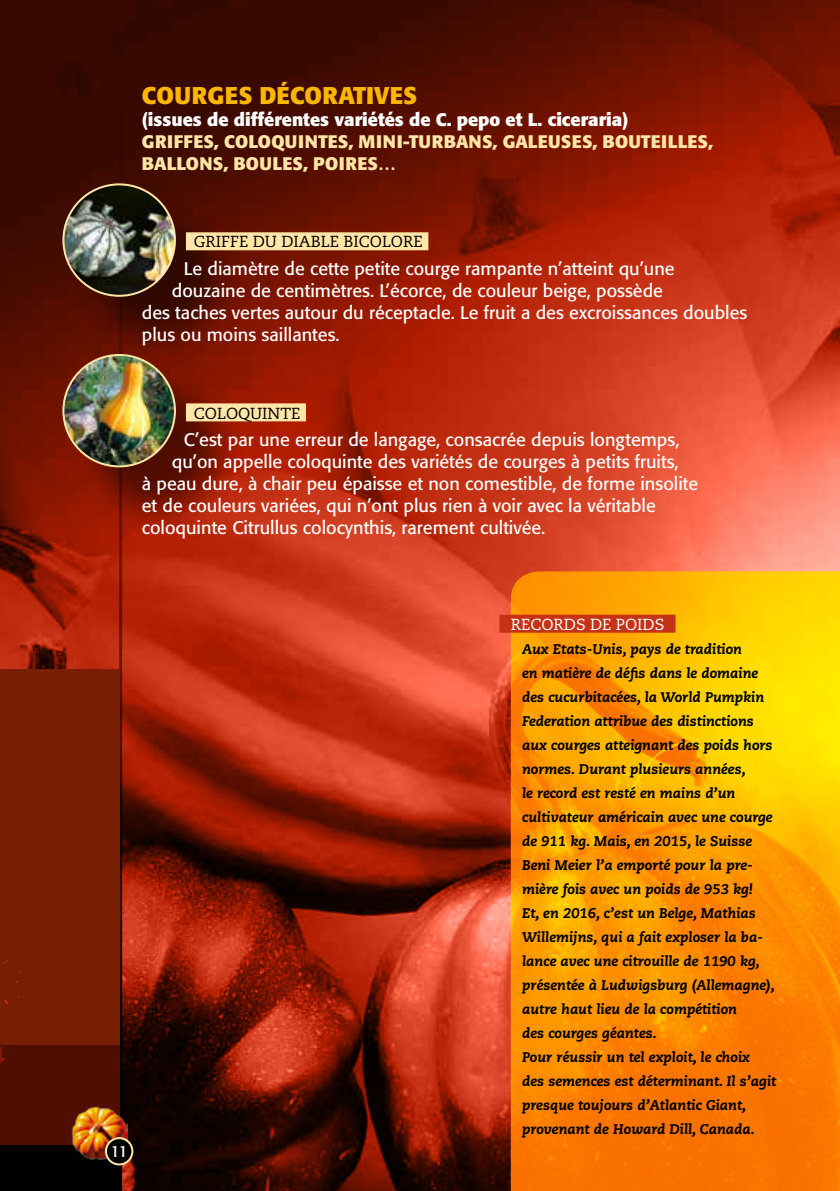
<style>
.page{position:relative;width:840px;height:1191px;background:#fff}
.page>*{position:absolute;margin:0;border:0;box-sizing:border-box;transform-origin:0 0}
.t1{font:700 24px "Formata";color:#fbb600}
.t2{font:18px "Formata";color:#fff}
.t3{font:700 18px/22px "Formata";letter-spacing:.02em;color:#ffe5a6}
.t4{font:700 18px "Formata";color:#fff}
.t5{font:16px "Caecilia";color:#000}
.t6{font:16px "Caecilia";color:#fff}
.t7{font:16px "Formata";color:#fff}
.t8{font:italic 800 14px/24px "Caecilia";color:#000}
</style>
<div class="page">
<img style="left:0;top:0;width:839px;height:1191px">
<svg style="left:510px;top:571px;width:329px;height:620px;background:#fd9b00"></svg>
<hr style="left:119px;top:57px;width:3px;height:1134px;background:#fff">
<div style="left:72px;top:192px;width:174px;height:175px;background:#000;opacity:.5"></div>
<img style="left:63px;top:184px;width:112px;height:112px;border-radius:56px">
<div style="left:62px;top:183px;width:114px;height:114px;border:2px solid #ffe5a6;border-radius:50%"></div>
<div style="left:72px;top:363px;width:174px;height:175px;background:#000;opacity:.5"></div>
<img style="left:63px;top:355px;width:112px;height:111px;border-radius:56px">
<div style="left:62px;top:354px;width:114px;height:113px;border:2px solid #ffe5a6;border-radius:50%"></div>
<div style="left:186px;top:232px;width:242px;height:18px;background:#ffe5a6"></div>
<div style="left:186px;top:403px;width:120px;height:18px;background:#ffe5a6"></div>
<div style="left:499px;top:614px;width:176px;height:18px;background:#c53216"></div>
<div style="left:0;top:669px;width:119px;height:522px;background:#771f00"></div>
<svg style="left:4px;top:999px;width:5px;height:6px"></svg>
<div style="left:0;top:1045px;width:119px;height:146px;background:#500e00"></div>
<div style="left:0;top:1145px;width:119px;height:46px;background:#000"></div>
<img style="left:71px;top:1106px;width:56px;height:53px">
<div style="left:106px;top:1138px;width:26px;height:26px;background:#000;border-radius:50%"></div>
<div style="left:105px;top:1137px;width:28px;height:28px;border:2px solid #ffe5a6;border-radius:50%"></div>
<h1 class="t1" style="left:142px;top:81px;width:277px">COURGES DÉCORATIVES</h1>
<p class="t4" style="left:142px;top:108px;width:487px">(issues de différentes variétés de C. pepo et L. ciceraria)</p>
<p class="t3" style="left:142px;top:131px;width:572px">GRIFFES, COLOQUINTES, MINI-TURBANS, GALEUSES, BOUTEILLES,<br>BALLONS, BOULES, POIRES…</p>
<p class="t5" style="left:194px;top:233px;width:230px">GRIFFE DU DIABLE BICOLORE</p>
<p class="t2" style="left:184px;top:258px;width:492px">Le diamètre de cette petite courge rampante n’atteint qu’une</p>
<p class="t2" style="left:172px;top:280px;width:492px">douzaine de centimètres. L’écorce, de couleur beige, possède</p>
<p class="t2" style="left:142px;top:302px;width:606px">des taches vertes autour du réceptacle. Le fruit a des excroissances doubles</p>
<p class="t2" style="left:142px;top:324px;width:199px">plus ou moins saillantes.</p>
<p class="t5" style="left:194px;top:404px;width:108px">COLOQUINTE</p>
<p class="t2" style="left:184px;top:429px;width:496px">C’est par une erreur de langage, consacrée depuis longtemps,</p>
<p class="t2" style="left:172px;top:451px;width:508px">qu’on appelle coloquinte des variétés de courges à petits fruits,</p>
<p class="t2" style="left:142px;top:473px;width:557px">à peau dure, à chair peu épaisse et non comestible, de forme insolite</p>
<p class="t2" style="left:142px;top:495px;width:515px">et de couleurs variées, qui n’ont plus rien à voir avec la véritable</p>
<p class="t2" style="left:142px;top:517px;width:405px">coloquinte Citrullus colocynthis, rarement cultivée.</p>
<p class="t7" style="left:110px;top:1141px;width:19px">11</p>
<p class="t6" style="left:510px;top:615px;width:155px">RECORDS DE POIDS</p>
<p class="t8" style="left:522px;top:637px;width:255px">Aux Etats-Unis, pays de tradition<br>en matière de défis dans le domaine des cucurbitacées, la World Pumpkin Federation attribue des distinctions aux courges atteignant des poids hors normes. Durant plusieurs années,<br>le record est resté en mains d’un cultivateur américain avec une courge de 911 kg. Mais, en 2015, le Suisse Beni Meier l’a emporté pour la pre&shy;mière fois avec un poids de 953 kg!<br>Et, en 2016, c’est un Belge, Mathias Willemijns, qui a fait exploser la ba&shy;lance avec une citrouille de 1190 kg, présentée à Ludwigsburg (Allemagne), autre haut lieu de la compétition<br>des courges géantes.<br>Pour réussir un tel exploit, le choix<br>des semences est déterminant. Il s’agit presque toujours d’Atlantic Giant, provenant de Howard Dill, Canada.</p>
</div>
